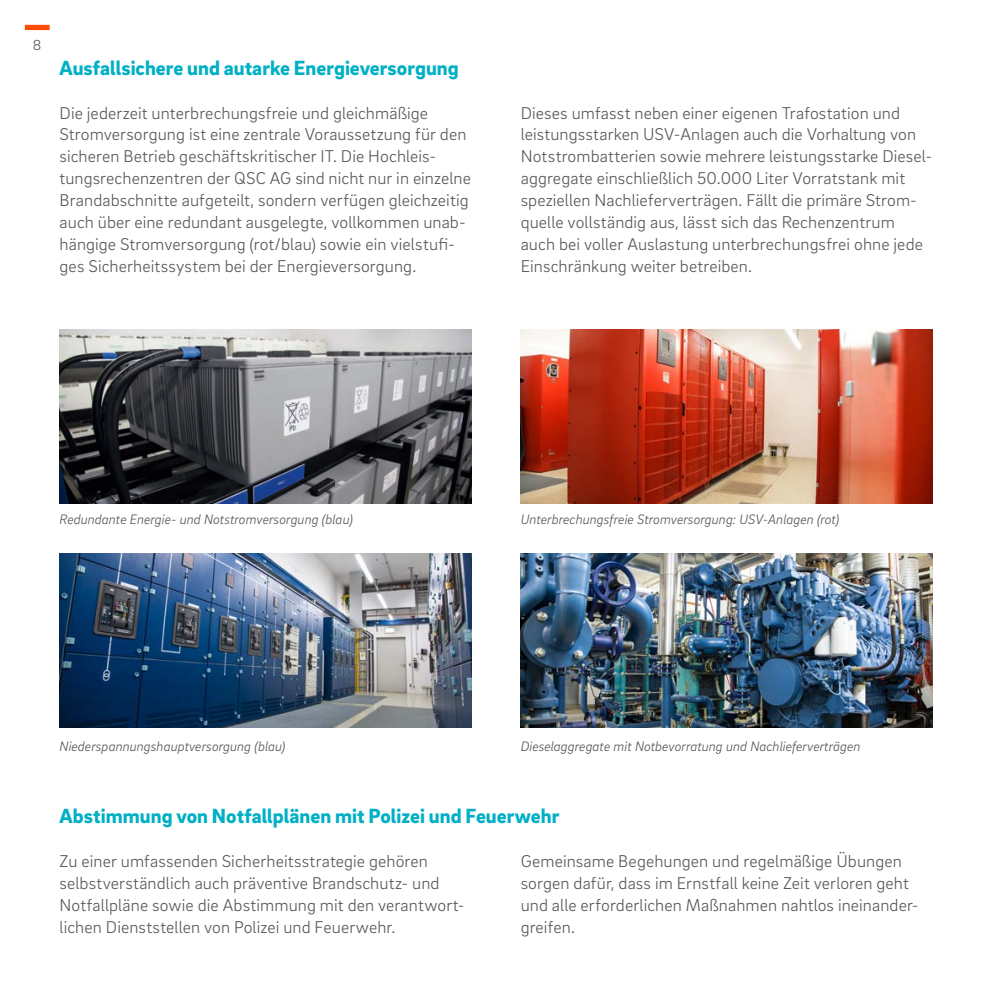
<style>
.page{position:relative;width:993px;height:993px;background:#fff}
.page>*{position:absolute;margin:0;border:0;box-sizing:border-box;transform-origin:0 0}
.Innen_Fließtext{font:900 21px "Brix Sans";color:#00b0c5}
.Innen_Fließtext-2{font:300 17.5px/21.9px "Brix Sans";letter-spacing:.005em;color:#57585a}
.t1{font:300 14.88px "Brix Sans";color:#57585a}
.t2{font:italic 300 14px "Brix Sans";color:#57585a}
</style>
<div class="page">
<div style="left:25px;top:25px;width:25px;height:5px;background:#ff4c00"></div>
<img style="left:520px;top:553px;width:411px;height:174px">
<img style="left:60px;top:553px;width:411px;height:174px">
<img style="left:60px;top:329px;width:411px;height:174px">
<img style="left:520px;top:329px;width:411px;height:174px">
<p class="t1" style="left:33px;top:36px;width:10px">8</p>
<p class="Innen_Fließtext" style="left:60px;top:54px;width:400px">Ausfallsichere und autarke Energieversorgung</p>
<p class="Innen_Fließtext-2" style="left:60px;top:101px;width:413px">Die jederzeit unterbrechungsfreie und gleichmäßige Stromversorgung ist eine zentrale Voraussetzung für den sicheren Betrieb geschäftskritischer IT. Die Hochleis&shy;tungsrechenzentren der QSC AG sind nicht nur in einzelne Brandabschnitte aufgeteilt, sondern verfügen gleichzeitig auch über eine redundant ausgelegte, vollkommen unab&shy;hängige Stromversorgung (rot/blau) sowie ein vielstufi&shy;ges Sicherheitssystem bei der Energieversorgung.</p>
<p class="Innen_Fließtext-2" style="left:520px;top:101px;width:413px">Dieses umfasst neben einer eigenen Trafostation und leistungsstarken USV-Anlagen auch die Vorhaltung von Notstrombatterien sowie mehrere leistungsstarke Diesel&shy;aggregate einschließlich 50.000 Liter Vorratstank mit speziellen Nachlieferverträgen. Fällt die primäre Strom&shy;quelle vollständig aus, lässt sich das Rechenzentrum auch bei voller Auslastung unterbrechungsfrei ohne jede Einschränkung weiter betreiben.</p>
<p class="t2" style="left:60px;top:510px;width:295px">Redundante Energie- und Notstromversorgung (blau)</p>
<p class="t2" style="left:520px;top:510px;width:320px">Unterbrechungsfreie Stromversorgung: USV-Anlagen (rot)</p>
<p class="t2" style="left:60px;top:736px;width:227px">Niederspannungshauptversorgung (blau)</p>
<p class="t2" style="left:520px;top:736px;width:341px">Dieselaggregate mit Notbevorratung und Nachlieferverträgen</p>
<p class="Innen_Fließtext" style="left:60px;top:802px;width:501px">Abstimmung von Notfallplänen mit Polizei und Feuerwehr</p>
<p class="Innen_Fließtext-2" style="left:60px;top:849px;width:406px">Zu einer umfassenden Sicherheitsstrategie gehören selbstverständlich auch präventive Brandschutz- und Notfallpläne sowie die Abstimmung mit den verantwort&shy;lichen Dienststellen von Polizei und Feuerwehr.</p>
<p class="Innen_Fließtext-2" style="left:520px;top:849px;width:399px">Gemeinsame Begehungen und regelmäßige Übungen sorgen dafür, dass im Ernstfall keine Zeit verloren geht und alle erforderlichen Maßnahmen nahtlos ineinander&shy;greifen.</p>
</div>
